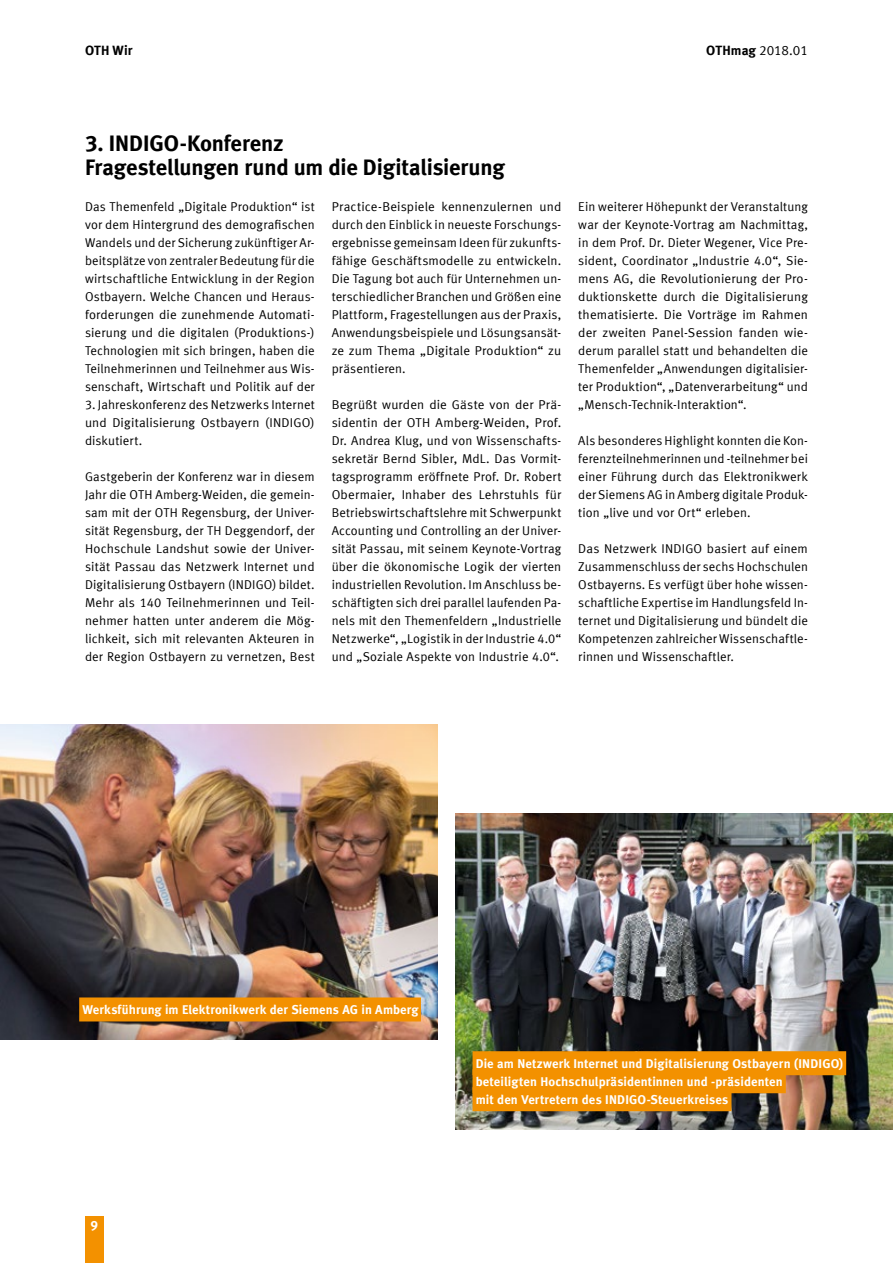
<style>
.page{position:relative;width:893px;height:1263px;background:#fff}
.page>*{position:absolute;margin:0;border:0;box-sizing:border-box;transform-origin:0 0}
.kleine_Headline_schw{font:22.5px "Meta Bold LF";letter-spacing:-.005em;color:#000}
.t1{font:13.5px "Meta Normal LF";letter-spacing:-.005em;color:#000}
.t2{font:13.5px "Meta Bold LF";letter-spacing:.01em;color:#000}
.t3{font:13.5px "Meta Bold LF";color:#fff}
.Fließtext{font:12.75px/18px "Meta Normal LF";letter-spacing:.01em;color:#000;text-align:justify}
.Marker{font:12.75px/18px "Meta Bold LF";letter-spacing:.01em;color:#fff}
.s1{font-family:"Meta Bold LF"}
</style>
<div class="page">
<div style="left:85px;top:1216px;width:18px;height:47px;background:#f39100"></div>
<img style="left:455px;top:814px;width:438px;height:315px">
<img style="left:0;top:724px;width:438px;height:315px">
<div style="left:79px;top:997px;width:342px;height:24px;background:#f39100"></div>
<div style="left:472px;top:1051px;width:374px;height:24px;background:#f39100"></div>
<div style="left:472px;top:1069px;width:314px;height:24px;background:#f39100"></div>
<div style="left:472px;top:1087px;width:259px;height:24px;background:#f39100"></div>
<p class="t2" style="left:85px;top:42px;width:49px">OTH Wir</p>
<p class="t1" style="left:706px;top:43px;width:103px"><span class="s1">OTHmag</span> 2018.01</p>
<p class="kleine_Headline_schw" style="left:85px;top:129px;width:200px">3. INDIGO-Konferenz</p>
<p class="kleine_Headline_schw" style="left:85px;top:153px;width:421px">Fragestellungen rund um die Digitalisierung</p>
<p class="Fließtext" style="left:85px;top:197px;width:231px">Das Themenfeld „Digitale Produktion“ ist vor dem Hintergrund des demografischen Wandels und der Sicherung zukünftiger Ar&shy;beitsplätze von zentraler Bedeutung für die wirtschaftliche Entwicklung in der Region Ostbayern. Welche Chancen und Heraus&shy;forderungen die zunehmende Automati&shy;sierung und die digitalen (Produktions-)<br>Technologien mit sich bringen, haben die Teilnehmerinnen und Teilnehmer aus Wis&shy;senschaft, Wirtschaft und Politik auf der</p>
<p class="Fließtext" style="left:85px;top:395px;width:231px">3. Jahreskonferenz des Netzwerks Internet und Digitalisierung Ostbayern (INDIGO) diskutiert.</p>
<p class="Fließtext" style="left:85px;top:467px;width:231px">Gastgeberin der Konferenz war in diesem Jahr die OTH Amberg-Weiden, die gemein&shy;sam mit der OTH Regensburg, der Univer&shy;sität Regensburg, der TH Deggendorf, der Hochschule Landshut sowie der Univer&shy;sität Passau das Netzwerk Internet und Digitalisierung Ostbayern (INDIGO) bildet.<br>Mehr als 140 Teilnehmerinnen und Teil&shy;nehmer hatten unter anderem die Mög&shy;lichkeit, sich mit relevanten Akteuren in der Region Ostbayern zu vernetzen, Best</p>
<p class="Fließtext" style="left:332px;top:197px;width:231px">Practice-Beispiele kennenzulernen und durch den Einblick in neueste Forschungs&shy;ergebnisse gemeinsam Ideen für zukunfts&shy;fähige Geschäftsmodelle zu entwickeln.<br>Die Tagung bot auch für Unternehmen un&shy;terschiedlicher Branchen und Größen eine Plattform, Fragestellungen aus der Praxis, Anwendungsbeispiele und Lösungsansät&shy;ze zum Thema „Digitale Produktion“ zu präsentieren.</p>
<p class="Fließtext" style="left:332px;top:395px;width:231px">Begrüßt wurden die Gäste von der Prä&shy;sidentin der OTH Amberg-Weiden, Prof.<br>Dr. Andrea Klug, und von Wissenschafts&shy;sekretär Bernd Sibler, MdL. Das Vormit&shy;tagsprogramm eröffnete Prof. Dr. Robert Obermaier, Inhaber des Lehrstuhls für Betriebswirtschaftslehre mit Schwerpunkt Accounting und Controlling an der Univer&shy;sität Passau, mit seinem Keynote-Vortrag über die ökonomische Logik der vierten industriellen Revolution. Im Anschluss be&shy;schäftigten sich drei parallel laufenden Pa&shy;nels mit den Themenfeldern „Industrielle Netzwerke“, „Logistik in der Industrie 4.0“ und „Soziale Aspekte von Industrie 4.0“.</p>
<p class="Fließtext" style="left:578px;top:197px;width:231px">Ein weiterer Höhepunkt der Veranstaltung war der Keynote-Vortrag am Nachmittag, in dem Prof. Dr. Dieter Wegener, Vice Pre&shy;sident, Coordinator „Industrie 4.0“, Sie&shy;mens AG, die Revolutionierung der Pro&shy;duktionskette durch die Digitalisierung thematisierte. Die Vorträge im Rahmen der zweiten Panel-Session fanden wie&shy;derum parallel statt und behandelten die Themenfelder „Anwendungen digitalisier&shy;ter Produktion“, „Datenverarbeitung“ und „Mensch-Technik-Interaktion“.</p>
<p class="Fließtext" style="left:578px;top:431px;width:231px">Als besonderes Highlight konnten die Kon&shy;ferenzteilnehmerinnen und -teilnehmer bei einer Führung durch das Elektronikwerk der Siemens AG in Amberg digitale Produk&shy;tion „live und vor Ort“ erleben.</p>
<p class="Fließtext" style="left:578px;top:539px;width:231px">Das Netzwerk INDIGO basiert auf einem Zusammenschluss der sechs Hochschulen Ostbayerns. Es verfügt über hohe wissen&shy;schaftliche Expertise im Handlungsfeld In&shy;ternet und Digitalisierung und bündelt die Kompetenzen zahlreicher Wissenschaftle&shy;rinnen und Wissenschaftler.</p>
<p class="Marker" style="left:82px;top:1000px;width:338px">Werksführung im Elektronikwerk der Siemens AG in Amberg</p>
<p class="t3" style="left:90px;top:1217px;width:9px">9</p>
<p class="Marker" style="left:476px;top:1054px;width:369px">Die am Netzwerk Internet und Digitalisierung Ostbayern (INDIGO) beteiligten Hochschulpräsidentinnen und -präsidenten<br>mit den Vertretern des INDIGO-Steuerkreises</p>
</div>
